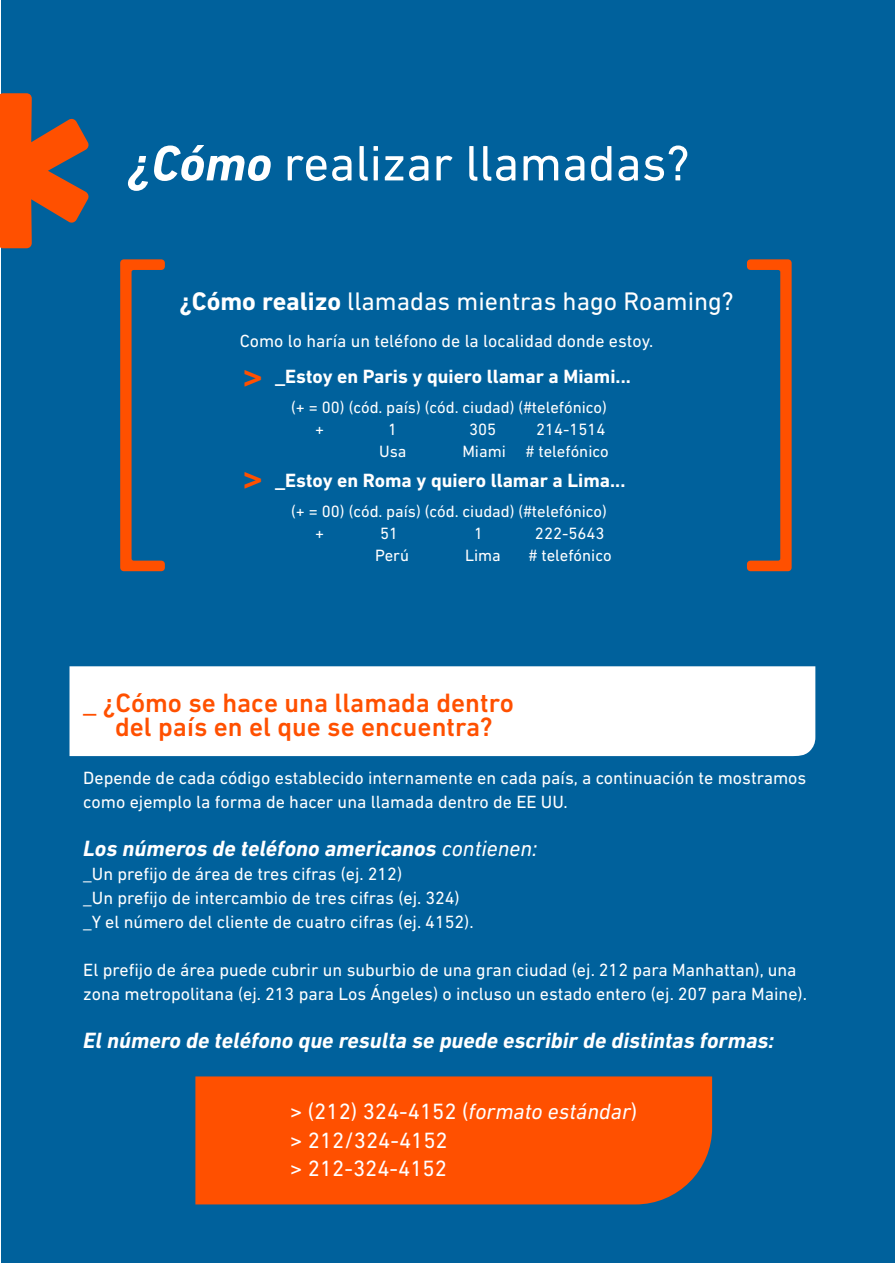
<style>
.page{position:relative;width:895px;height:1264px;background:#fff}
.page>*{position:absolute;margin:0;border:0;box-sizing:border-box;transform-origin:0 0}
.t1{font:50.55px "DIN Next LT Pro";color:#fff}
.t2{font:500 37.35px "DIN Next LT Pro";color:#ff5000}
.t3{font:500 27px/24px "DIN Next LT Pro";color:#ff5000;text-align:center}
.t4{font:25.8px "DIN Next LT Pro";color:#fff}
.t5{font:italic 700 22.5px "DIN Next LT Pro";color:#fff}
.t6{font:22.5px/28.5px "DIN Next LT Pro";color:#fff}
.t7{font:700 19.5px "DIN Next LT Pro";color:#fff}
.t8{font:18px/24px "DIN Next LT Pro";color:#fff}
.t9{font:17.85px "DIN Next LT Pro";color:#fff}
.t10{font:16.65px/22.2px "DIN Next LT Pro";color:#fff}
.s1{font-weight:700;font-style:italic}
.s2{font-weight:700}
.s3{font-weight:400}
.s4{font-style:italic}
</style>
<div class="page">
<div style="left:1px;top:0;width:893px;height:1263px;background:#00619c"></div>
<div style="left:195px;top:1076px;width:517px;height:128px;background:#ff5000"></div>
<div style="left:69px;top:666px;width:746px;height:90px;background:#fff"></div>
<svg style="left:120px;top:259px;width:45px;height:312px"></svg>
<svg style="left:746px;top:259px;width:45px;height:312px"></svg>
<svg style="left:0;top:93px;width:89px;height:155px"></svg>
<h1 class="t1" style="left:128px;top:134px;width:563px"><span class="s1">¿Cómo</span> realizar llamadas?</h1>
<h3 class="t4" style="left:179px;top:286px;width:555px"><span class="s2">¿Cómo realizo</span> llamadas mientras hago Roaming?</h3>
<p class="t9" style="left:240px;top:330px;width:415px">Como lo haría un teléfono de la localidad donde estoy.</p>
<h2 class="t2" style="left:263px;top:403px;width:22px;rotate:-180deg">&lt;</h2>
<h2 class="t2" style="left:263px;top:505px;width:22px;rotate:-180deg">&lt;</h2>
<p class="t7" style="left:275px;top:365px;width:357px">_Estoy en Paris y quiero llamar a Miami...</p>
<p class="t10" style="left:315px;top:396px;width:293px;text-indent:-24px">(+ = 00) (cód. país) (cód. ciudad) (#telefónico) +</p>
<p class="t10" style="left:388px;top:418px;width:11px">1</p>
<p class="t10" style="left:469px;top:418px;width:29px">305</p>
<p class="t10" style="left:536px;top:418px;width:71px">214-1514</p>
<p class="t10" style="left:379px;top:440px;width:29px">Usa</p>
<p class="t10" style="left:462px;top:440px;width:148px">Miami # telefónico</p>
<p class="t7" style="left:275px;top:469px;width:352px">_Estoy en Roma y quiero llamar a Lima...</p>
<p class="t10" style="left:315px;top:500px;width:293px;text-indent:-24px">(+ = 00) (cód. país) (cód. ciudad) (#telefónico) +</p>
<p class="t10" style="left:380px;top:522px;width:20px">51</p>
<p class="t10" style="left:474px;top:522px;width:11px">1</p>
<p class="t10" style="left:535px;top:522px;width:71px">222-5643</p>
<p class="t10" style="left:375px;top:544px;width:36px">Perú</p>
<p class="t10" style="left:465px;top:544px;width:37px">Lima</p>
<p class="t10" style="left:528px;top:544px;width:84px"># telefónico</p>
<h3 class="t3" style="left:83px;top:690px;width:432px">_ ¿Cómo se hace una llamada dentro del país en el que se encuentra?</h3>
<p class="t8" style="left:83px;top:765px;width:724px">Depende de cada código establecido internamente en cada país, a continuación te mostramos como ejemplo la forma de hacer una llamada dentro de EE UU.</p>
<p class="t5" style="left:83px;top:835px;width:455px">Los números de teléfono americanos <span class="s3">contienen:</span></p>
<p class="t8" style="left:83px;top:861px;width:392px">_Un prefijo de área de tres cifras (ej. 212)<br>_Un prefijo de intercambio de tres cifras (ej. 324) _Y el número del cliente de cuatro cifras (ej. 4152).</p>
<p class="t8" style="left:83px;top:957px;width:725px">El prefijo de área puede cubrir un suburbio de una gran ciudad (ej. 212 para Manhattan), una zona metropolitana (ej. 213 para Los Ángeles) o incluso un estado entero (ej. 207 para Maine).</p>
<p class="t5" style="left:83px;top:1027px;width:692px">El número de teléfono que resulta se puede escribir de distintas formas:</p>
<p class="t6" style="left:290px;top:1097px;width:348px">&gt; (212) 324-4152 (<span class="s4">formato estándar</span>) &gt; 212/324-4152<br>&gt; 212-324-4152</p>
</div>
